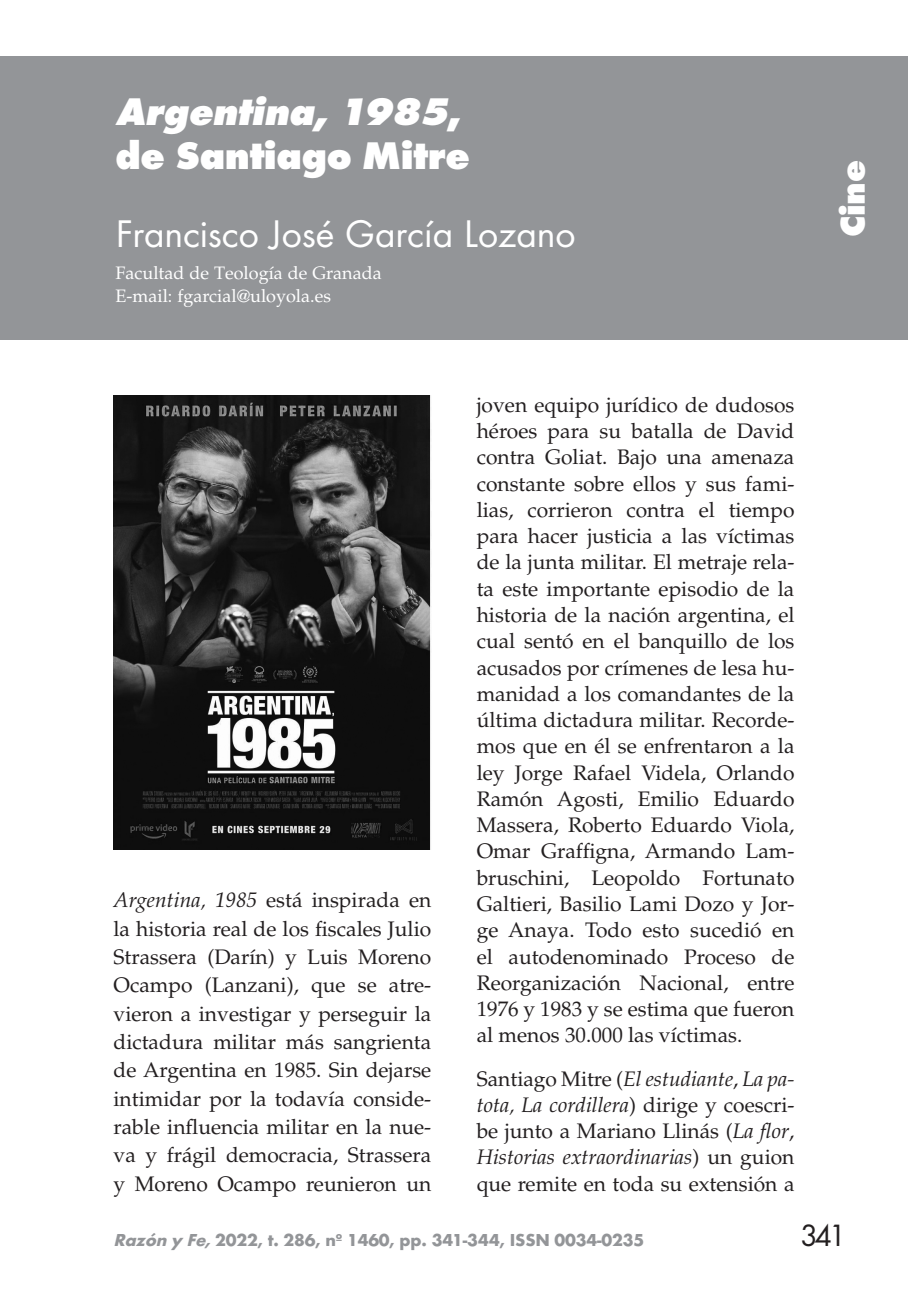
<style>
.page{position:relative;width:908px;height:1304px;background:#fff}
.page>*{position:absolute;margin:0;border:0;box-sizing:border-box;transform-origin:0 0}
.t1{font:800 40px/44px "Futura T";letter-spacing:-.01em;color:#fff}
.t2{font:40px "Futura T";letter-spacing:-.01em;color:#fff}
.t3{font:800 36px "Futura T";color:#fff}
.t4{font:32px "Futura T";color:#231f20}
.t5{font:21px/26.2px "Palatino";color:#231f20;text-align:justify}
.t6{font:18px/23px "Palatino";color:#fff}
.t7{font:700 18px "Futura T";letter-spacing:-.01em;color:#939598}
.s1{font-style:italic}
</style>
<div class="page">
<div style="left:0;top:57px;width:907px;height:283px;background:#939598"></div>
<img style="left:113px;top:396px;width:318px;height:453px">
<h1 class="t1" style="left:115px;top:90px;width:356px"><span class="s1">Argentina, 1985</span>, de Santiago Mitre</h1>
<h1 class="t2" style="left:115px;top:211px;width:462px">Francisco José García Lozano</h1>
<p class="t6" style="left:115px;top:261px;width:268px">Facultad de Teología de Granada<br>E-mail: fgarcial@uloyola.es</p>
<p class="t5" style="left:113px;top:886px;width:319px;line-height:28.4px"><span class="s1">Argentina, 1985</span> está inspirada en la historia real de los fiscales Julio Strassera (Darín) y Luis Moreno Ocampo (Lanzani), que se atre&shy;vieron a investigar y perseguir la dictadura militar más sangrienta de Argentina en 1985. Sin dejarse intimidar por la todavía conside&shy;rable influencia militar en la nue&shy;va y frágil democracia, Strassera y Moreno Ocampo reunieron un</p>
<p class="t5" style="left:476px;top:392px;width:319px">joven equipo jurídico de dudosos héroes para su batalla de David contra Goliat. Bajo una amenaza constante sobre ellos y sus fami&shy;lias, corrieron contra el tiempo para hacer justicia a las víctimas de la junta militar. El metraje rela&shy;ta este importante episodio de la historia de la nación argentina, el cual sentó en el banquillo de los acusados por crímenes de lesa hu&shy;manidad a los comandantes de la última dictadura militar. Recorde&shy;mos que en él se enfrentaron a la ley Jorge Rafael Videla, Orlando Ramón Agosti, Emilio Eduardo Massera, Roberto Eduardo Viola, Omar Graffigna, Armando Lam&shy;bruschini, Leopoldo Fortunato Galtieri, Basilio Lami Dozo y Jor&shy;ge Anaya. Todo esto sucedió en el autodenominado Proceso de Reorganización Nacional, entre 1976 y 1983 y se estima que fueron al menos 30.000 las víctimas.</p>
<p class="t5" style="left:476px;top:1066px;width:319px">Santiago Mitre (<span class="s1">El estudiante</span>, <span class="s1">La pa&shy;tota, La cordillera</span>) dirige y coescri&shy;be junto a Mariano Llinás (<span class="s1">La flor</span>, <span class="s1">Historias extraordinarias</span>) un guion que remite en toda su extensión a</p>
<h2 class="t3" style="left:830px;top:237px;width:78px;rotate:-90deg">Cine</h2>
<p class="t7" style="left:113px;top:1230px;width:532px"><span class="s1">Razón y Fe,</span>2022, t. 286, nº 1460, pp. 341-344, ISSN 0034-0235</p>
<h3 class="t4" style="left:799px;top:1217px;width:48px">341</h3>
</div>
